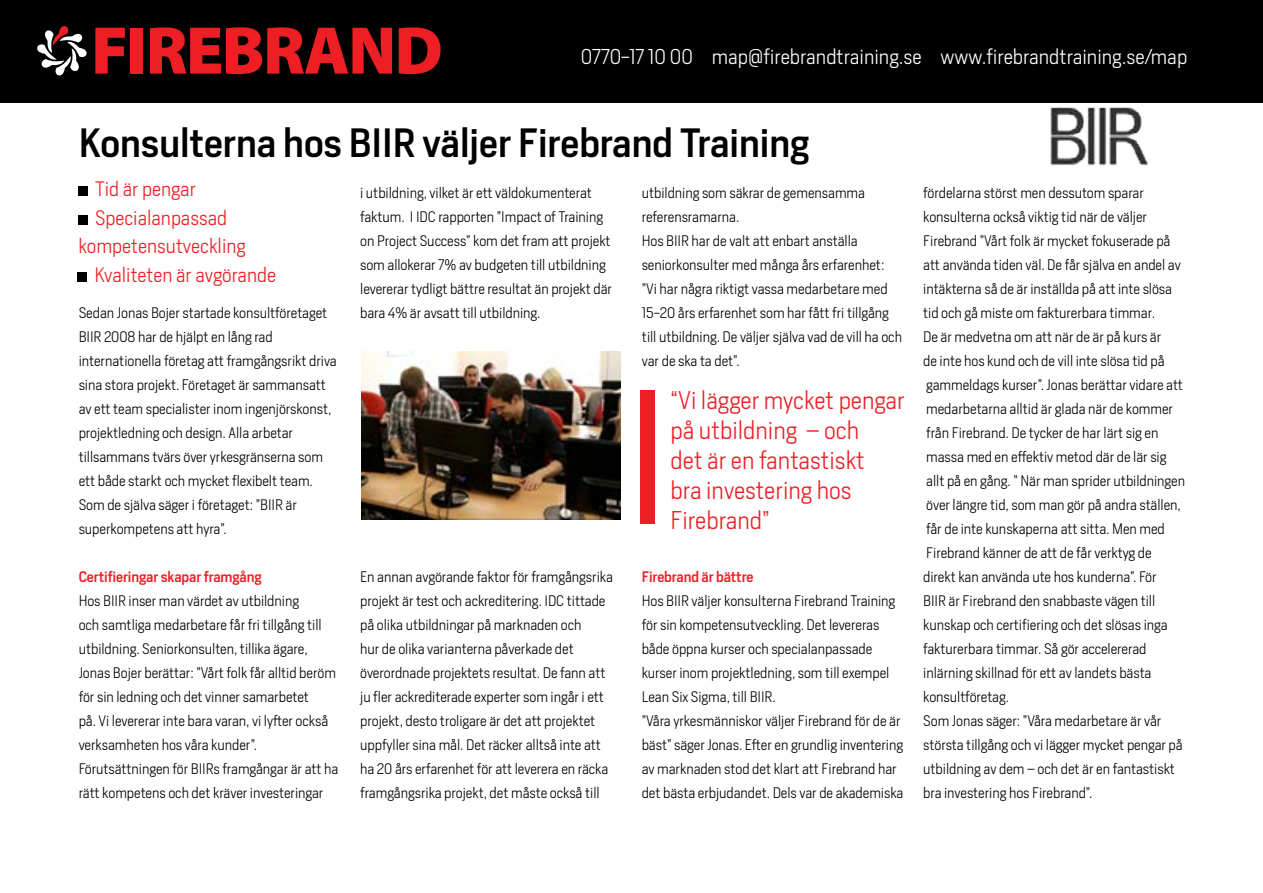
<style>
.page{position:relative;width:1263px;height:893px;background:#fff}
.page>*{position:absolute;margin:0;border:0;box-sizing:border-box;transform-origin:0 0}
.t1{font:500 38.1px "Heron Sans";color:#000}
.t2{font:300 24px/30px "Heron Sans";color:#ed1f24}
.t3{font:300 20.1px "Heron Sans";color:#fff}
.t4{font:300 19.5px "Heron Sans";color:#ed1f24}
.t5{font:300 14.25px/24px "Heron Sans";letter-spacing:-.005em;color:#000}
.t6{font:500 14.25px "Heron Sans";letter-spacing:-.005em;color:#ed1f24}
</style>
<div class="page">
<div style="left:0;top:0;width:1263px;height:102px;background:#000"></div>
<img style="left:362px;top:351px;width:259px;height:168px">
<svg style="left:95px;top:28px;width:30px;height:46px"></svg>
<div style="left:131px;top:28px;width:12px;height:46px;background:#ed1f24"></div>
<svg style="left:150px;top:27px;width:242px;height:47px"></svg>
<svg style="left:399px;top:27px;width:42px;height:47px"></svg>
<svg style="left:37px;top:26px;width:50px;height:50px"></svg>
<div style="left:78px;top:186px;width:10px;height:10px;background:#000"></div>
<div style="left:78px;top:215px;width:10px;height:9px;background:#000"></div>
<div style="left:77px;top:272px;width:10px;height:9px;background:#000"></div>
<div style="left:640px;top:390px;width:14px;height:133px;background:#ed1f24"></div>
<img style="left:1044px;top:102px;width:132px;height:63px">
<h3 class="t3" style="left:581px;top:44px;width:608px">0770-17 10 00 map@firebrandtraining.se www.firebrandtraining.se/map</h3>
<h1 class="t1" style="left:78px;top:118px;width:732px">Konsulterna hos BIIR väljer Firebrand Training</h1>
<h3 class="t4" style="left:95px;top:177px;width:102px">Tid är pengar</h3>
<h3 class="t4" style="left:95px;top:205px;width:134px">Specialanpassad</h3>
<h3 class="t4" style="left:78px;top:234px;width:169px">kompetensutveckling</h3>
<h3 class="t4" style="left:94px;top:262px;width:184px">Kvaliteten är avgörande</h3>
<p class="t5" style="left:642px;top:180px;width:262px">utbildning som säkrar de gemensamma referensramarna.<br>Hos BIIR har de valt att enbart anställa seniorkonsulter med många års erfarenhet: ”Vi har några riktigt vassa medarbetare med 15-20 års erfarenhet som har fått fri tillgång till utbildning. De väljer själva vad de vill ha och var de ska ta det”.</p>
<p class="t5" style="left:360px;top:180px;width:253px">i utbildning, vilket är ett väldokumenterat faktum. I IDC rapporten ”Impact of Training on Project Success” kom det fram att projekt som allokerar 7% av budgeten till utbildning levererar tydligt bättre resultat än projekt där bara 4% är avsatt till utbildning.</p>
<p class="t5" style="left:79px;top:301px;width:260px">Sedan Jonas Bojer startade konsultföretaget BIIR 2008 har de hjälpt en lång rad internationella företag att framgångsrikt driva sina stora projekt. Företaget är sammansatt av ett team specialister inom ingenjörskonst, projektledning och design. Alla arbetar tillsammans tvärs över yrkesgränserna som ett både starkt och mycket flexibelt team.<br>Som de själva säger i företaget: ”BIIR är superkompetens att hyra”.</p>
<p class="t6" style="left:79px;top:568px;width:184px">Certifieringar skapar framgång</p>
<p class="t5" style="left:79px;top:588px;width:261px">Hos BIIR inser man värdet av utbildning<br>och samtliga medarbetare får fri tillgång till utbildning. Seniorkonsulten, tillika ägare, Jonas Bojer berättar: ”Vårt folk får alltid beröm för sin ledning och det vinner samarbetet<br>på. Vi levererar inte bara varan, vi lyfter också verksamheten hos våra kunder”.<br>Förutsättningen för BIIRs framgångar är att ha rätt kompetens och det kräver investeringar</p>
<h2 class="t2" style="left:671px;top:385px;width:236px">“Vi lägger mycket pengar på utbildning – och<br>det är en fantastiskt<br>bra investering hos<br>Firebrand”</h2>
<p class="t6" style="left:642px;top:567px;width:113px">Firebrand är bättre</p>
<p class="t5" style="left:642px;top:588px;width:263px">Hos BIIR väljer konsulterna Firebrand Training för sin kompetensutveckling. Det levereras både öppna kurser och specialanpassade kurser inom projektledning, som till exempel Lean Six Sigma, till BIIR.<br>”Våra yrkesmänniskor väljer Firebrand för de är bäst” säger Jonas. Efter en grundlig inventering av marknaden stod det klart att Firebrand har det bästa erbjudandet. Dels var de akademiska</p>
<p class="t5" style="left:360px;top:564px;width:254px">En annan avgörande faktor för framgångsrika projekt är test och ackreditering. IDC tittade på olika utbildningar på marknaden och<br>hur de olika varianterna påverkade det överordnade projektets resultat. De fann att ju fler ackrediterade experter som ingår i ett projekt, desto troligare är det att projektet uppfyller sina mål. Det räcker alltså inte att ha 20 års erfarenhet för att leverera en räcka framgångsrika projekt, det måste också till</p>
<p class="t5" style="left:923px;top:180px;width:263px">fördelarna störst men dessutom sparar konsulterna också viktig tid när de väljer Firebrand ”Vårt folk är mycket fokuserade på att använda tiden väl. De får själva en andel av intäkterna så de är inställda på att inte slösa tid och gå miste om fakturerbara timmar.<br>De är medvetna om att när de är på kurs är<br>de inte hos kund och de vill inte slösa tid på gammeldags kurser”. Jonas berättar vidare att medarbetarna alltid är glada när de kommer från Firebrand. De tycker de har lärt sig en massa med en effektiv metod där de lär sig allt på en gång. ” När man sprider utbildningen över längre tid, som man gör på andra ställen, får de inte kunskaperna att sitta. Men med Firebrand känner de att de får verktyg de<br>direkt kan använda ute hos kunderna”. För<br>BIIR är Firebrand den snabbaste vägen till kunskap och certifiering och det slösas inga fakturerbara timmar. Så gör accelererad inlärning skillnad för ett av landets bästa konsultföretag.<br>Som Jonas säger: ”Våra medarbetare är vår största tillgång och vi lägger mycket pengar på utbildning av dem – och det är en fantastiskt bra investering hos Firebrand”.</p>
</div>
